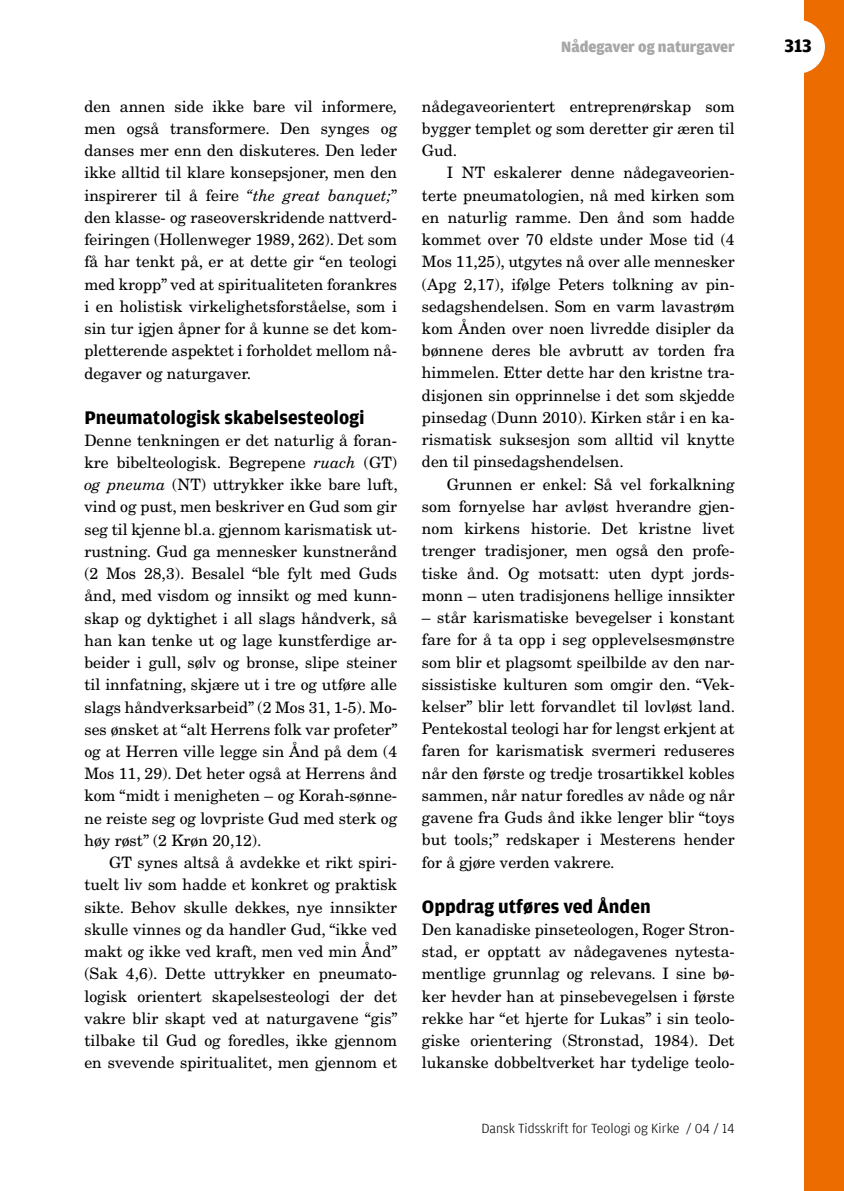
<style>
.page{position:relative;width:844px;height:1191px;background:#fff}
.page>*{position:absolute;margin:0;border:0;box-sizing:border-box;transform-origin:0 0}
.t1{font:700 19.25px "Amplitude";color:#000}
.t2{font:15.75px/22.2px "New Century Schlbk";color:#000;text-align:justify}
.t3{font:900 15.75px "Amplitude";color:#a7a7a8}
.t4{font:300 14px "Amplitude";color:#000}
.s1{font-style:italic}
</style>
<div class="page">
<div style="left:804px;top:0;width:39px;height:1191px;background:#ed6c00"></div>
<div style="left:771px;top:20px;width:53px;height:54px;background:#fff;border-radius:50%"></div>
<p class="t2" style="left:84px;top:95px;width:315px">den annen side ikke bare vil informere<span class="s1">, </span>men også transformere. Den synges og danses mer enn den diskuteres. Den leder ikke alltid til klare konsepsjoner, men den inspirerer til å feire <span class="s1">“the great banquet;</span>” den klasse- og raseoverskridende nattverd&shy;feiringen (Hollenweger 1989, 262). Det som få har tenkt på, er at dette gir “en teologi med kropp” ved at spiritualiteten forankres i en holistisk virkelighetsforståelse, som i sin tur igjen åpner for å kunne se det kom&shy;pletterende aspektet i forholdet mellom nå&shy;degaver og naturgaver.</p>
<p class="t1" style="left:84px;top:406px;width:282px">Pneumatologisk skabelsesteologi</p>
<p class="t2" style="left:84px;top:429px;width:315px">Denne tenkningen er det naturlig å foran&shy;kre bibelteologisk. Begrepene <span class="s1">ruach</span> (GT) <span class="s1">og pneuma</span> (NT) uttrykker ikke bare luft, vind og pust, men beskriver en Gud som gir seg til kjenne bl.a. gjennom karismatisk ut&shy;rustning. Gud ga mennesker kunstnerånd (2 Mos 28,3). Besalel “ble fylt med Guds ånd, med visdom og innsikt og med kunn&shy;skap og dyktighet i all slags håndverk, så han kan tenke ut og lage kunstferdige ar&shy;beider i gull, sølv og bronse, slipe steiner til innfatning, skjære ut i tre og utføre alle slags håndverksarbeid” (2 Mos 31, 1-5). Mo&shy;ses ønsket at “alt Herrens folk var profeter” og at Herren ville legge sin Ånd på dem (4<br>Mos 11, 29). Det heter også at Herrens ånd kom “midt i menigheten – og Korah-sønne&shy;ne reiste seg og lovpriste Gud med sterk og høy røst” (2 Krøn 20,12).</p>
<p class="t2" style="left:84px;top:851px;width:315px;text-indent:25px">GT synes altså å avdekke et rikt spiri&shy;tuelt liv som hadde et konkret og praktisk sikte. Behov skulle dekkes, nye innsikter skulle vinnes og da handler Gud, “ikke ved makt og ikke ved kraft, men ved min Ånd” (Sak 4,6). Dette uttrykker en pneumato&shy;logisk orientert skapelsesteologi der det vakre blir skapt ved at naturgavene “gis” tilbake til Gud og foredles, ikke gjennom en svevende spiritualitet, men gjennom et</p>
<p class="t3" style="left:561px;top:38px;width:175px">Nådegaver og naturgaver</p>
<p class="t2" style="left:422px;top:95px;width:314px">nådegaveorientert entreprenørskap som bygger templet og som deretter gir æren til Gud.</p>
<p class="t2" style="left:422px;top:162px;width:314px;text-indent:25px">I NT eskalerer denne nådegaveorien&shy;terte pneumatologien, nå med kirken som en naturlig ramme. Den ånd som hadde kommet over 70 eldste under Mose tid (4<br>Mos 11,25), utgytes nå over alle mennesker (Apg 2,17), ifølge Peters tolkning av pin&shy;sedagshendelsen. Som en varm lavastrøm kom Ånden over noen livredde disipler da bønnene deres ble avbrutt av torden fra himmelen. Etter dette har den kristne tra&shy;disjonen sin opprinnelse i det som skjedde pinsedag (Dunn 2010). Kirken står i en ka&shy;rismatisk suksesjon som alltid vil knytte den til pinsedagshendelsen.</p>
<p class="t2" style="left:422px;top:473px;width:314px;text-indent:25px">Grunnen er enkel: Så vel forkalkning som fornyelse har avløst hverandre gjen&shy;nom kirkens historie. Det kristne livet trenger tradisjoner, men også den profe&shy;tiske ånd. Og motsatt: uten dypt jords&shy;monn – uten tradisjonens hellige innsikter</p>
<p class="t2" style="left:422px;top:606px;width:315px">– står karismatiske bevegelser i konstant fare for å ta opp i seg opplevelsesmønstre som blir et plagsomt speilbilde av den nar&shy;sissistiske kulturen som omgir den. “Vek&shy;kelser” blir lett forvandlet til lovløst land.<br>Pentekostal teologi har for lengst erkjent at faren for karismatisk svermeri reduseres når den første og tredje trosartikkel kobles sammen, når natur foredles av nåde og når gavene fra Guds ånd ikke lenger blir “toys but tools;” redskaper i Mesterens hender for å gjøre verden vakrere.</p>
<p class="t1" style="left:422px;top:895px;width:230px">Oppdrag utføres ved Ånden</p>
<p class="t2" style="left:422px;top:918px;width:314px">Den kanadiske pinseteologen, Roger Stron&shy;stad, er opptatt av nådegavenes nytesta&shy;mentlige grunnlag og relevans. I sine bø&shy;ker hevder han at pinsebevegelsen i første rekke har “et hjerte for Lukas” i sin teolo&shy;giske orientering (Stronstad, 1984). Det lukanske dobbeltverket har tydelige teolo-</p>
<p class="t4" style="left:481px;top:1120px;width:255px">Dansk Tidsskrift for Teologi og Kirke / 04 / 14</p>
<p class="t1" style="left:784px;top:35px;width:29px">313</p>
</div>
